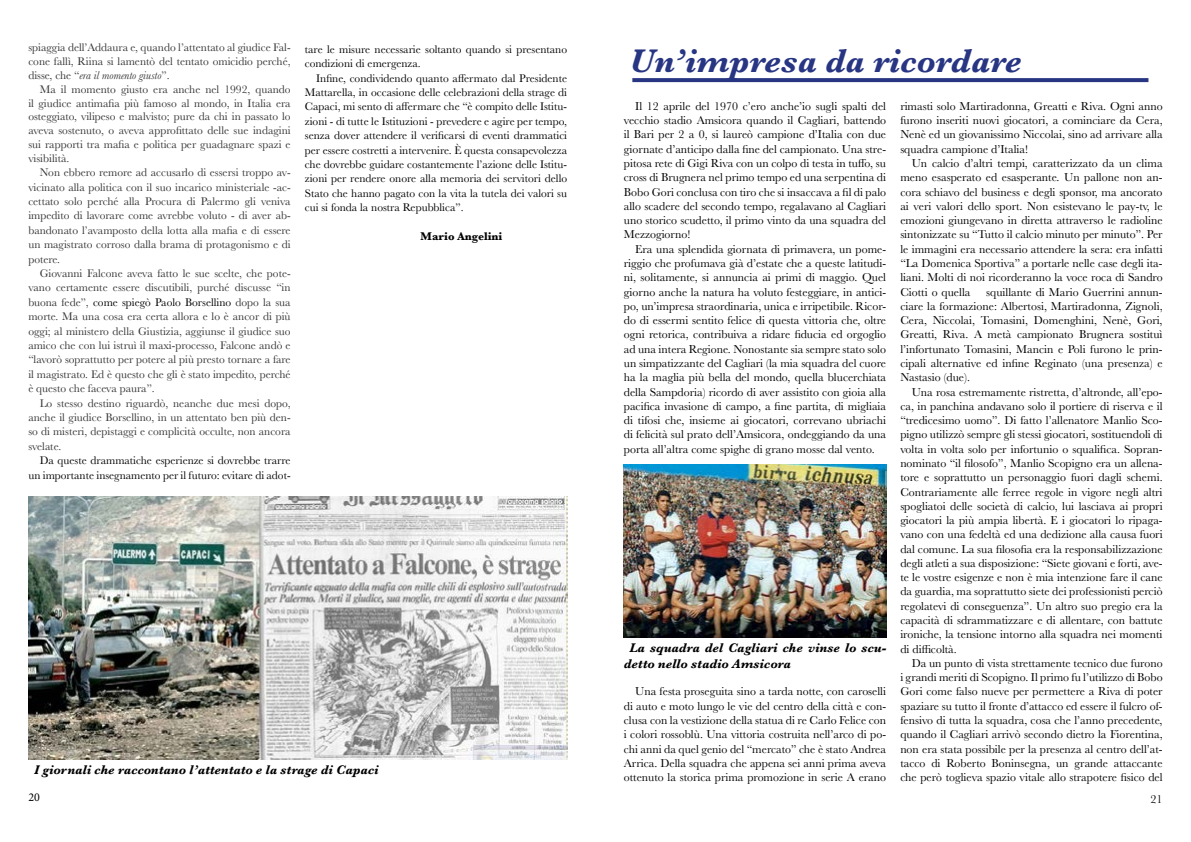
<style>
.page{position:relative;width:1191px;height:842px;background:#fff}
.page>*{position:absolute;margin:0;border:0;box-sizing:border-box;transform-origin:0 0}
.t1{font:italic 700 34px "Baskerville";color:#283583}
.t2{font:italic 700 13px/15.6px "Baskerville";color:#000}
.t3{font:12px "Minion Pro";color:#000}
.t4{font:12px "Baskerville";color:#000}
.t5{font:11.9px/14.3px "Baskerville";color:#000;text-align:justify}
.t6{font:700 11.6px "Baskerville";color:#000}
.t7{font:11.5px/14.4px "Baskerville";color:#333;text-align:justify}
.t8{font:11.5px/14.4px "Baskerville";color:#000;text-align:right}
.s1{font-style:italic}
.s2{color:#000}
</style>
<div class="page">
<svg style="left:632px;top:78px;width:516px;height:4px;fill:#283583"></svg>
<img style="left:28px;top:496px;width:539px;height:264px">
<img style="left:624px;top:465px;width:262px;height:173px">
<p class="t7" style="left:28px;top:41px;width:264px;line-height:13.8px">spiaggia dell’Addaura e, quando l’attentato al giudice Fal&shy;cone fallì, Riina si lamentò del tentato omicidio perché, disse, che “<span class="s1">era il momento giusto</span>”.</p>
<p class="t7" style="left:28px;top:82px;width:264px;line-height:13.8px;text-indent:11px">Ma il momento giusto era anche nel 1992, quando il giudice antimafia più famoso al mondo, in Italia era osteggiato, vilipeso e malvisto; pure da chi in passato lo aveva sostenuto, o aveva approfittato delle sue indagini sui rapporti tra mafia e politica per guadagnare spazi e visibilità.</p>
<p class="t7" style="left:28px;top:165px;width:264px;text-indent:11px">Non ebbero remore ad accusarlo di essersi troppo av&shy;vicinato alla politica con il suo incarico ministeriale -ac&shy;cettato solo perché alla Procura di Palermo gli veniva impedito di lavorare come avrebbe voluto - di aver ab&shy;bandonato l’avamposto della lotta alla mafia e di essere un magistrato corroso dalla brama di protagonismo e di potere.</p>
<p class="t7" style="left:28px;top:266px;width:264px;text-indent:11px">Giovanni Falcone aveva fatto le sue scelte, che pote&shy;vano certamente essere discutibili, purché discusse “in buona fede”, <span class="s2">come spiegò Paolo Borsellino</span> dopo la sua morte. Ma una cosa era certa allora e lo è ancor di più oggi; al ministero della Giustizia, aggiunse il giudice suo amico che con lui istruì il maxi-processo, Falcone andò e “lavorò soprattutto per potere al più presto tornare a fare il magistrato. Ed è questo che gli è stato impedito, perché è questo che faceva paura”.</p>
<p class="t7" style="left:28px;top:396px;width:264px;text-indent:11px">Lo stesso destino riguardò, neanche due mesi dopo, anche il giudice Borsellino, in un attentato ben più den&shy;so di misteri, depistaggi e complicità occulte, non ancora svelate.</p>
<p class="t8" style="left:28px;top:453px;width:264px">Da queste drammatiche esperienze si dovrebbe trarre un importante insegnamento per il futuro: evitare di adot-</p>
<p class="t8" style="left:305px;top:42px;width:264px;text-align:left">tare le misure necessarie soltanto quando si presentano condizioni di emergenza.</p>
<p class="t8" style="left:305px;top:71px;width:264px;text-align:justify;text-indent:11px">Infine, condividendo quanto affermato dal Presidente Mattarella, in occasione delle celebrazioni della strage di Capaci, mi sento di affermare che “è compito delle Istitu&shy;zioni - di tutte le Istituzioni - prevedere e agire per tempo, senza dover attendere il verificarsi di eventi drammatici per essere costretti a intervenire. È questa consapevolezza che dovrebbe guidare costantemente l’azione delle Istitu&shy;zioni per rendere onore alla memoria dei servitori dello Stato che hanno pagato con la vita la tutela dei valori su cui si fonda la nostra Repubblica”.</p>
<p class="t6" style="left:420px;top:228px;width:83px">Mario Angelini</p>
<p class="t2" style="left:34px;top:762px;width:346px">I giornali che raccontano l’attentato e la strage di Capaci</p>
<h1 class="t1" style="left:629px;top:38px;width:393px">Un’impresa da ricordare</h1>
<p class="t5" style="left:624px;top:99px;width:264px;text-indent:11px">Il 12 aprile del 1970 c’ero anche’io sugli spalti del vecchio stadio Amsicora quando il Cagliari, battendo il Bari per 2 a 0, si laureò campione d’Italia con due giornate d’anticipo dalla fine del campionato. Una stre&shy;pitosa rete di Gigi Riva con un colpo di testa in tuffo, su cross di Brugnera nel primo tempo ed una serpentina di Bobo Gori conclusa con tiro che si insaccava a fil di palo allo scadere del secondo tempo, regalavano al Cagliari uno storico scudetto, il primo vinto da una squadra del Mezzogiorno!</p>
<p class="t5" style="left:624px;top:242px;width:264px;text-indent:11px">Era una splendida giornata di primavera, un pome&shy;riggio che profumava già d’estate che a queste latitudi&shy;ni, solitamente, si annuncia ai primi di maggio. Quel giorno anche la natura ha voluto festeggiare, in antici&shy;po, un’impresa straordinaria, unica e irripetibile. Ricor&shy;do di essermi sentito felice di questa vittoria che, oltre ogni retorica, contribuiva a ridare fiducia ed orgoglio ad una intera Regione. Nonostante sia sempre stato solo un simpatizzante del Cagliari (la mia squadra del cuore ha la maglia più bella del mondo, quella blucerchiata della Sampdoria) ricordo di aver assistito con gioia alla pacifica invasione di campo, a fine partita, di migliaia di tifosi che, insieme ai giocatori, correvano ubriachi di felicità sul prato dell’Amsicora, ondeggiando da una porta all’altra come spighe di grano mosse dal vento.</p>
<p class="t5" style="left:900px;top:99px;width:264px">rimasti solo Martiradonna, Greatti e Riva. Ogni anno furono inseriti nuovi giocatori, a cominciare da Cera, Nenè ed un giovanissimo Niccolai, sino ad arrivare alla squadra campione d’Italia!</p>
<p class="t5" style="left:900px;top:156px;width:264px;text-indent:11px">Un calcio d’altri tempi, caratterizzato da un clima meno esasperato ed esasperante. Un pallone non an&shy;cora schiavo del business e degli sponsor, ma ancorato ai veri valori dello sport. Non esistevano le pay-tv, le emozioni giungevano in diretta attraverso le radioline sintonizzate su “Tutto il calcio minuto per minuto”. Per le immagini era necessario attendere la sera: era infatti “La Domenica Sportiva” a portarle nelle case degli ita&shy;liani. Molti di noi ricorderanno la voce roca di Sandro Ciotti o quella</p>
<p class="t5" style="left:900px;top:285px;width:264px;text-indent:86px">squillante di Mario Guerrini annun&shy;ciare la formazione: Albertosi, Martiradonna, Zignoli, Cera, Niccolai, Tomasini, Domenghini, Nenè, Gori, Greatti, Riva. A metà campionato Brugnera sostituì l’infortunato Tomasini, Mancin e Poli furono le prin&shy;cipali alternative ed infine Reginato (una presenza) e Nastasio (due).</p>
<p class="t5" style="left:900px;top:385px;width:264px;text-indent:11px">Una rosa estremamente ristretta, d’altronde, all’epo&shy;ca, in panchina andavano solo il portiere di riserva e il “tredicesimo uomo”. Di fatto l’allenatore Manlio Sco&shy;pigno utilizzò sempre gli stessi giocatori, sostituendoli di volta in volta solo per infortunio o squalifica. Sopran&shy;nominato “il filosofo”, Manlio Scopigno era un allena&shy;tore e soprattutto un personaggio fuori dagli schemi.<br>Contrariamente alle ferree regole in vigore negli altri spogliatoi delle società di calcio, lui lasciava ai propri giocatori la più ampia libertà. E i giocatori lo ripaga&shy;vano con una fedeltà ed una dedizione alla causa fuori dal comune. La sua filosofia era la responsabilizzazione degli atleti a sua disposizione: “Siete giovani e forti, ave&shy;te le vostre esigenze e non è mia intenzione fare il cane da guardia, ma soprattutto siete dei professionisti perciò regolatevi di conseguenza”. Un altro suo pregio era la capacità di sdrammatizzare e di allentare, con battute ironiche, la tensione intorno alla squadra nei momenti di difficoltà.</p>
<p class="t5" style="left:900px;top:656px;width:264px;text-indent:11px">Da un punto di vista strettamente tecnico due furono i grandi meriti di Scopigno. Il primo fu l’utilizzo di Bobo Gori come falso nueve per permettere a Riva di poter spaziare su tutto il fronte d’attacco ed essere il fulcro of&shy;fensivo di tutta la squadra, cosa che l’anno precedente, quando il Cagliari arrivò secondo dietro la Fiorentina, non era stata possibile per la presenza al centro dell’at&shy;tacco di Roberto Boninsegna, un grande attaccante che però toglieva spazio vitale allo strapotere fisico del</p>
<p class="t2" style="left:624px;top:640px;width:264px;text-indent:6px">La squadra del Cagliari che vinse lo scu&shy;detto nello stadio Amsicora</p>
<p class="t5" style="left:624px;top:685px;width:264px;text-indent:11px">Una festa proseguita sino a tarda notte, con caroselli di auto e moto lungo le vie del centro della città e con&shy;clusa con la vestizione della statua di re Carlo Felice con i colori rossoblù. Una vittoria costruita nell’arco di po&shy;chi anni da quel genio del “mercato” che è stato Andrea Arrica. Della squadra che appena sei anni prima aveva ottenuto la storica prima promozione in serie A erano</p>
<p class="t3" style="left:28px;top:789px;width:13px">20</p>
<p class="t4" style="left:1150px;top:791px;width:13px">21</p>
</div>
